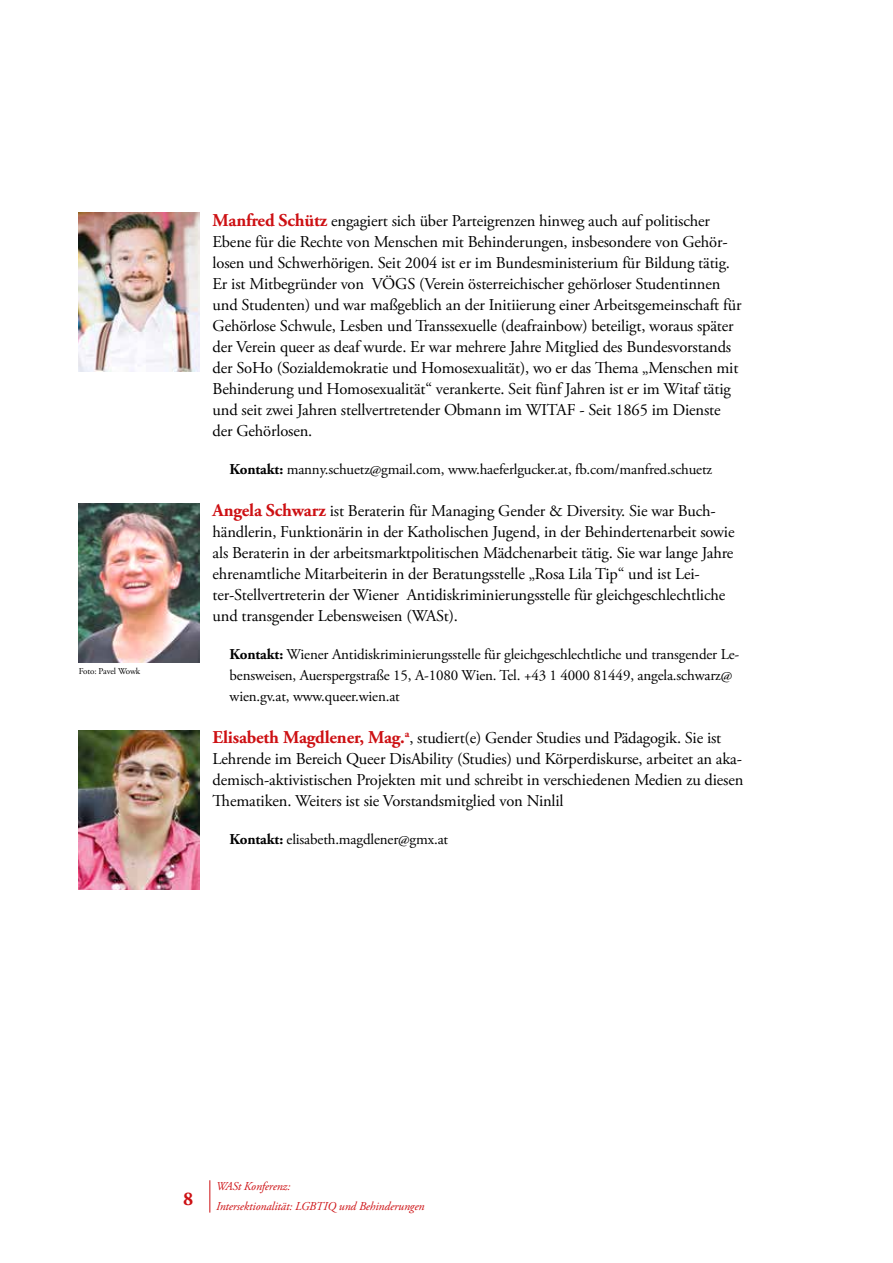
<style>
.page{position:relative;width:893px;height:1263px;background:#fff}
.page>*{position:absolute;margin:0;border:0;box-sizing:border-box;transform-origin:0 0}
.t1{font:700 19.5px "Adobe Garamond Pro";color:#cd1013}
.t2{font:16.5px/21px "Adobe Garamond Pro";letter-spacing:-.01em;color:#000}
.t3{font:15px/21px "Adobe Garamond Pro";letter-spacing:-.01em;color:#000}
.t4{font:italic 12px/19.2px "Adobe Garamond Pro";letter-spacing:-.01em;color:#cd1013}
.t5{font:9px "Adobe Garamond Pro";letter-spacing:-.015em;color:#000}
.s1{font-weight:700;font-size:18px;color:#cd1013}
.s2{font-weight:700}
</style>
<div class="page">
<hr style="left:209px;top:1180px;width:1px;height:32px;background:#cd1013">
<img style="left:79px;top:213px;width:120px;height:158px">
<img style="left:79px;top:504px;width:120px;height:159px">
<img style="left:79px;top:731px;width:120px;height:158px">
<p class="t5" style="left:79px;top:665px;width:63px">Foto: Pavel Wowk</p>
<p class="t2" style="left:213px;top:211px;width:530px"><span class="s1">Manfred Schütz</span> engagiert sich über Parteigrenzen hinweg auch auf politischer Ebene für die Rechte von Menschen mit Behinderungen, insbesondere von Gehör&shy;losen und Schwerhörigen. Seit 2004 ist er im Bundesministerium für Bildung tätig.<br>Er ist Mitbegründer von VÖGS (Verein österreichischer gehörloser Studentinnen und Studenten) und war maßgeblich an der Initiierung einer Arbeitsgemeinschaft für Gehörlose Schwule, Lesben und Transsexuelle (deafrainbow) beteiligt, woraus später der Verein queer as deaf wurde. Er war mehrere Jahre Mitglied des Bundesvorstands der SoHo (Sozialdemokratie und Homosexualität), wo er das Tema „Menschen mit Behinderung und Homosexualität“ verankerte. Seit fünf Jahren ist er im Witaf tätig und seit zwei Jahren stellvertretender Obmann im WITAF - Seit 1865 im Dienste der Gehörlosen.</p>
<p class="t3" style="left:230px;top:459px;width:484px"><span class="s2">Kontakt:</span> manny.schuetz@gmail.com, www.haeferlgucker.at, fb.com/manfred.schuetz</p>
<p class="t2" style="left:213px;top:501px;width:523px"><span class="s1">Angela Schwarz</span> ist Beraterin für Managing Gender &amp; Diversity. Sie war Buch&shy;händlerin, Funktionärin in der Katholischen Jugend, in der Behindertenarbeit sowie als Beraterin in der arbeitsmarktpolitischen Mädchenarbeit tätig. Sie war lange Jahre ehrenamtliche Mitarbeiterin in der Beratungsstelle „Rosa Lila Tip“ und ist Lei&shy;ter-Stellvertreterin der Wiener Antidiskriminierungsstelle für gleichgeschlechtliche und transgender Lebensweisen (WASt).</p>
<p class="t3" style="left:230px;top:644px;width:511px"><span class="s2">Kontakt:</span> Wiener Antidiskriminierungsstelle für gleichgeschlechtliche und transgender Le&shy;bensweisen, Auerspergstraße 15, A-1080 Wien. Tel. +43 1 4000 81449, angela.schwarz@ wien.gv.at, www.queer.wien.at</p>
<p class="t2" style="left:213px;top:728px;width:532px"><span class="s1">Elisabeth Magdlener, Mag.</span><sup>a</sup>, studiert(e) Gender Studies und Pädagogik. Sie ist Lehrende im Bereich Queer DisAbility (Studies) und Körperdiskurse, arbeitet an aka&shy;demisch-aktivistischen Projekten mit und schreibt in verschiedenen Medien zu diesen Tematiken. Weiters ist sie Vorstandsmitglied von Ninlil</p>
<p class="t3" style="left:230px;top:829px;width:220px"><span class="s2">Kontakt:</span> elisabeth.magdlener@gmx.at</p>
<p class="t1" style="left:183px;top:1187px;width:12px">8</p>
<p class="t4" style="left:216px;top:1177px;width:210px">WASt Konferenz:<br>Intersektionalität: LGBTIQ und Behinderungen</p>
</div>
